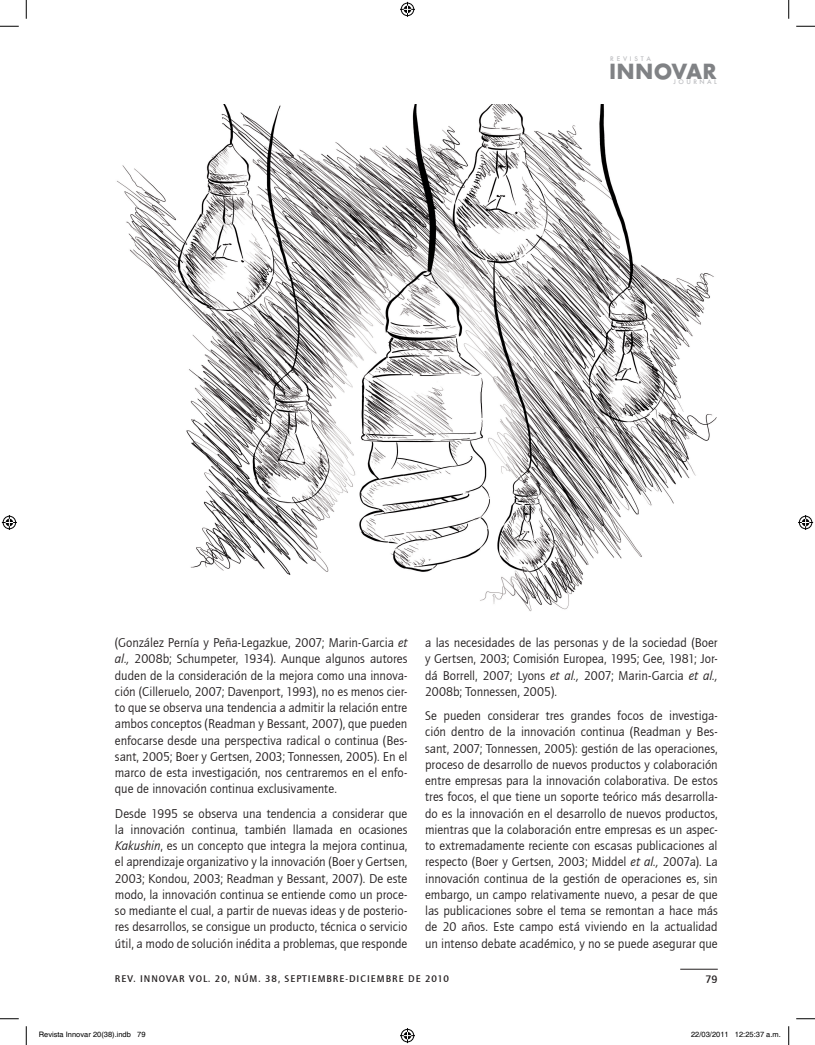
<style>
.page{position:relative;width:815px;height:1045px;background:#fff}
.page>*{position:absolute;margin:0;border:0;box-sizing:border-box;transform-origin:0 0}
.t1{font:700 22.75px "Futura TEE";letter-spacing:.005em;color:#808285}
.t2{font:13.12px/16.2px "Quay Sans ITCTT Book";color:#231f20;text-align:justify}
.t3{font:11.25px "Quay Sans Md ITCTT";color:#231f20}
.t4{font:10px "Quay Sans Md ITCTT";letter-spacing:.1em;color:#231f20}
.t5{font:7.5px "Helvetica";color:#000}
.t6{font:500 6.88px "Futura TEE";letter-spacing:.36em;color:#bcbdc0}
.t7{font:500 6.88px "Futura TEE";letter-spacing:.4em;color:#bcbdc0}
.s1{font-style:italic}
</style>
<div class="page">
<hr style="left:680px;top:969px;width:37px;height:1px;background:#231f20">
<img style="left:117px;top:104px;width:600px;height:508px">
<svg style="left:0;top:25px;width:19px;height:2px"></svg>
<svg style="left:796px;top:25px;width:18px;height:2px"></svg>
<svg style="left:0;top:1018px;width:19px;height:1px"></svg>
<svg style="left:796px;top:1018px;width:18px;height:1px"></svg>
<svg style="left:25px;top:0;width:2px;height:19px"></svg>
<svg style="left:25px;top:1026px;width:2px;height:19px"></svg>
<svg style="left:788px;top:0;width:1px;height:19px"></svg>
<svg style="left:788px;top:1026px;width:1px;height:19px"></svg>
<svg style="left:400px;top:2px;width:15px;height:15px"></svg>
<svg style="left:400px;top:1028px;width:15px;height:15px"></svg>
<svg style="left:2px;top:515px;width:15px;height:15px"></svg>
<svg style="left:798px;top:515px;width:14px;height:15px"></svg>
<p class="t7" style="left:610px;top:55px;width:42px">REVISTA</p>
<h1 class="t1" style="left:609px;top:57px;width:109px">INNOVAR</h1>
<p class="t6" style="left:673px;top:78px;width:45px">JOURNAL</p>
<p class="t2" style="left:115px;top:635px;width:294px">(González Pernía y Peña-Legazkue, 2007; Marin-Garcia <span class="s1">et al.,</span> 2008b; Schumpeter, 1934). Aunque algunos autores duden de la consideración de la mejora como una innova&shy;ción (Cilleruelo, 2007; Davenport, 1993), no es menos cier&shy;to que se observa una tendencia a admitir la relación entre ambos conceptos (Readman y Bessant, 2007), que pueden enfocarse desde una perspectiva radical o continua (Bes&shy;sant, 2005; Boer y Gertsen, 2003; Tonnessen, 2005). En el marco de esta investigación, nos centraremos en el enfo&shy;que de innovación continua exclusivamente.</p>
<p class="t2" style="left:115px;top:805px;width:294px">Desde 1995 se observa una tendencia a considerar que la innovación continua, también llamada en ocasiones <span class="s1">Kakushin</span>, es un concepto que integra la mejora continua, el aprendizaje organizativo y la innovación (Boer y Gertsen, 2003; Kondou, 2003; Readman y Bessant, 2007). De este modo, la innovación continua se entiende como un proce&shy;so mediante el cual, a partir de nuevas ideas y de posterio&shy;res desarrollos, se consigue un producto, técnica o servicio útil, a modo de solución inédita a problemas, que responde</p>
<p class="t2" style="left:425px;top:635px;width:294px">a las necesidades de las personas y de la sociedad (Boer y Gertsen, 2003; Comisión Europea, 1995; Gee, 1981; Jor&shy;dá Borrell, 2007; Lyons <span class="s1">et al.,</span> 2007; Marin-Garcia <span class="s1">et al., </span>2008b; Tonnessen, 2005).</p>
<p class="t2" style="left:425px;top:708px;width:294px">Se pueden considerar tres grandes focos de investiga&shy;ción dentro de la innovación continua (Readman y Bes&shy;sant, 2007; Tonnessen, 2005): gestión de las operaciones, proceso de desarrollo de nuevos productos y colaboración entre empresas para la innovación colaborativa. De estos tres focos, el que tiene un soporte teórico más desarrolla&shy;do es la innovación en el desarrollo de nuevos productos, mientras que la colaboración entre empresas es un aspec&shy;to extremadamente reciente con escasas publicaciones al respecto (Boer y Gertsen, 2003; Middel <span class="s1">et al.,</span> 2007a). La innovación continua de la gestión de operaciones es, sin embargo, un campo relativamente nuevo, a pesar de que las publicaciones sobre el tema se remontan a hace más de 20 años. Este campo está viviendo en la actualidad un intenso debate académico, y no se puede asegurar que</p>
<p class="t4" style="left:115px;top:973px;width:335px">REV. I NNOVAR VOL. 20, NÚM. 38, SEPTIEMBRE-DICIEMBRE DE 2010</p>
<p class="t3" style="left:705px;top:973px;width:14px">79</p>
<p class="t5" style="left:39px;top:1030px;width:108px">Revista Innovar 20(38).indb 79</p>
<p class="t5" style="left:691px;top:1030px;width:91px">22/03/2011 12:25:37 a.m.</p>
</div>
